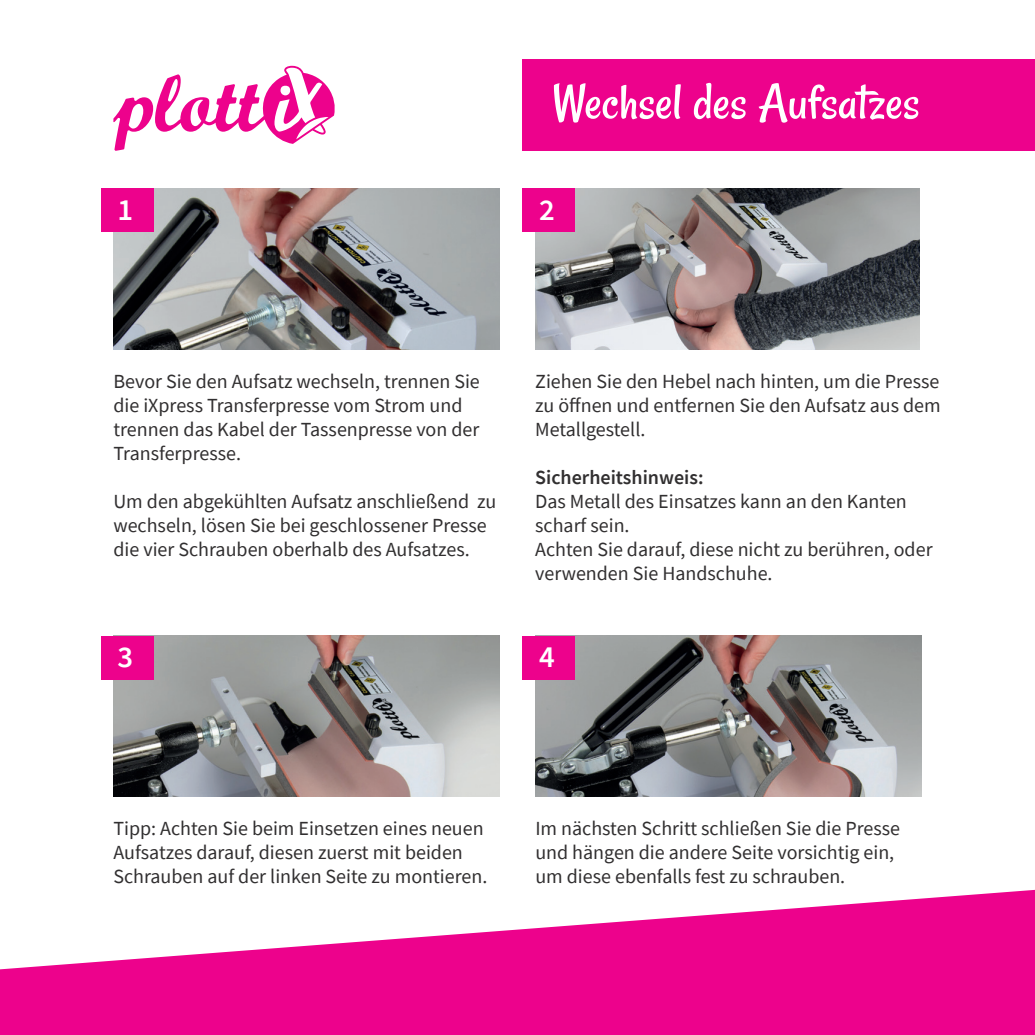
<style>
.page{position:relative;width:1035px;height:1035px;background:#fff}
.page>*{position:absolute;margin:0;border:0;box-sizing:border-box;transform-origin:0 0}
.t1{font:53.25px "Rancho";color:#fff}
.t2{font:600 30.5px "Source Sans Pro";color:#fff}
.t3{font:20px/24px "Source Sans Pro";color:#312f30}
.t4{font:600 20px "Source Sans Pro";color:#312f30}
</style>
<div class="page">
<img style="left:113px;top:636px;width:387px;height:160px">
<img style="left:535px;top:636px;width:386px;height:160px">
<img style="left:113px;top:188px;width:387px;height:161px">
<div style="left:101px;top:188px;width:52px;height:44px;background:#ed028c"></div>
<img style="left:535px;top:188px;width:385px;height:161px">
<svg style="left:113px;top:66px;width:222px;height:85px"></svg>
<div style="left:523px;top:59px;width:512px;height:91px;background:#ed028c"></div>
<div style="left:523px;top:188px;width:52px;height:44px;background:#ed028c"></div>
<div style="left:101px;top:636px;width:52px;height:43px;background:#ed028c"></div>
<div style="left:523px;top:636px;width:52px;height:43px;background:#ed028c"></div>
<svg style="left:0;top:890px;width:1035px;height:145px;fill:#ed028c"></svg>
<h2 class="t2" style="left:117px;top:189px;width:17px">1</h2>
<h1 class="t1" style="left:552px;top:70px;width:369px">Wechsel des Aufsatzes</h1>
<h2 class="t2" style="left:539px;top:189px;width:17px">2</h2>
<p class="t3" style="left:113px;top:369px;width:368px">Bevor Sie den Aufsatz wechseln, trennen Sie die iXpress Transferpresse vom Strom und trennen das Kabel der Tassenpresse von der Transferpresse.</p>
<p class="t3" style="left:113px;top:489px;width:384px">Um den abgekühlten Aufsatz anschließend zu wechseln, lösen Sie bei geschlossener Presse die vier Schrauben oberhalb des Aufsatzes.</p>
<p class="t3" style="left:535px;top:369px;width:407px;text-align:justify">Ziehen Sie den Hebel nach hinten, um die Presse zu öffnen und entfernen Sie den Aufsatz aus dem Metallgestell.</p>
<p class="t4" style="left:535px;top:464px;width:170px">Sicherheitshinweis:</p>
<p class="t3" style="left:535px;top:489px;width:399px">Das Metall des Einsatzes kann an den Kanten scharf sein.<br>Achten Sie darauf, diese nicht zu berühren, oder verwenden Sie Handschuhe.</p>
<h2 class="t2" style="left:117px;top:637px;width:17px">3</h2>
<h2 class="t2" style="left:539px;top:637px;width:17px">4</h2>
<p class="t3" style="left:113px;top:816px;width:375px">Tipp: Achten Sie beim Einsetzen eines neuen<br>Aufsatzes darauf, diesen zuerst mit beiden<br>Schrauben auf der linken Seite zu montieren.</p>
<p class="t3" style="left:535px;top:816px;width:366px">Im nächsten Schritt schließen Sie die Presse und hängen die andere Seite vorsichtig ein, um diese ebenfalls fest zu schrauben.</p>
</div>
